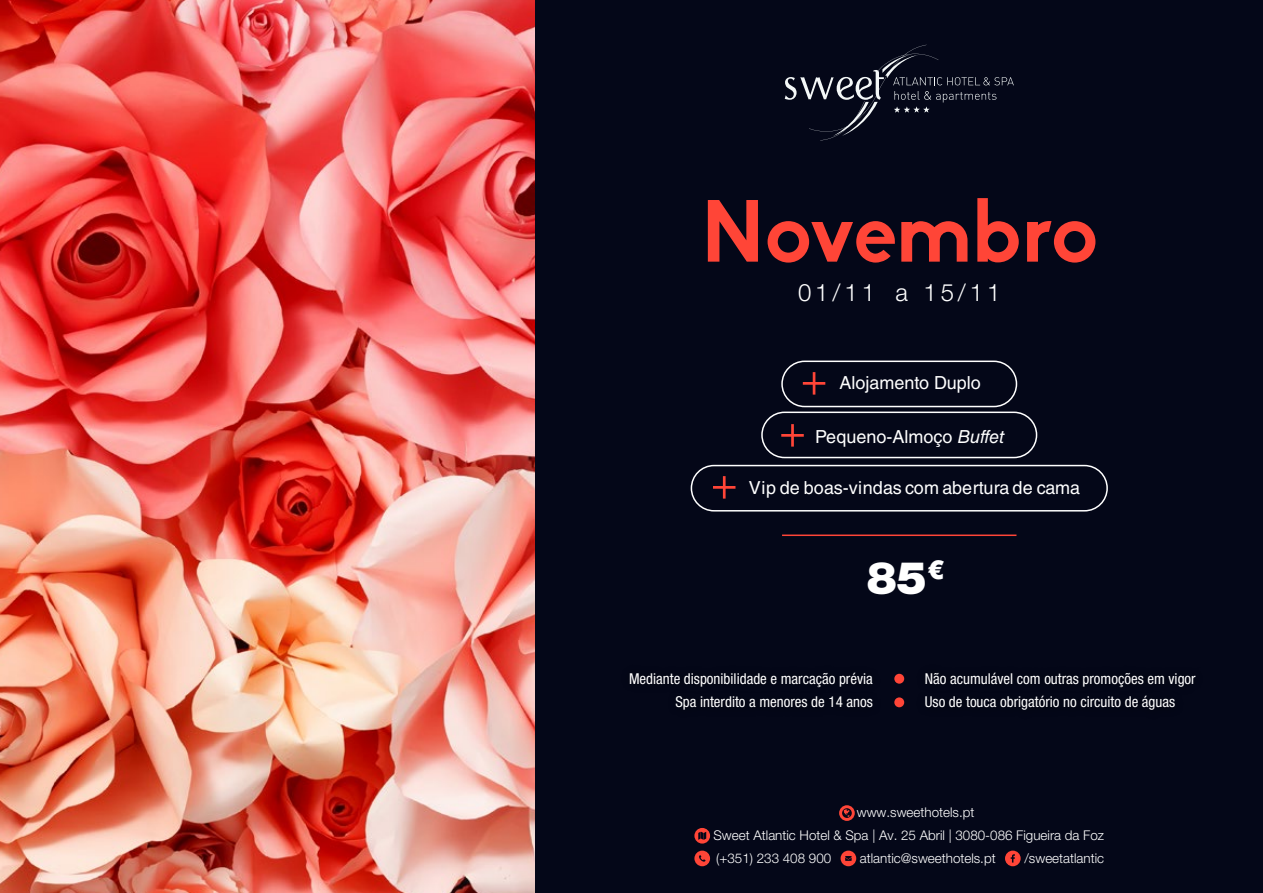
<style>
.page{position:relative;width:1263px;height:893px;background:#fff}
.page>*{position:absolute;margin:0;border:0;box-sizing:border-box;transform-origin:0 0}
.t1{font:700 86.55px "Biko";letter-spacing:-.01em;color:#ff4537}
.t2{font:300 75px "Biko";color:#ff4537}
.t3{font:900 45px "Helvetica Neue LT Std";color:#fff}
.t4{font:300 24px "Helvetica Neue LT Std";letter-spacing:.16em;color:#fff}
.t5{font:18px "Helvetica LT Std";color:#fff}
.t6{font:condensed 15px "Helvetica Neue LT Std";color:#fff}
.t7{font:300 13.35px/23.1px "Helvetica Neue LT Std";color:#fff}
.s1{font-style:italic}
</style>
<div class="page">
<img style="left:0;top:0;width:536px;height:893px">
<div style="left:536px;top:0;width:727px;height:893px;background:#040718"></div>
<svg style="left:785px;top:45px;width:229px;height:95px"></svg>
<svg style="left:839px;top:805px;width:16px;height:16px"></svg>
<svg style="left:694px;top:828px;width:16px;height:16px"></svg>
<svg style="left:1005px;top:851px;width:16px;height:15px"></svg>
<svg style="left:694px;top:851px;width:16px;height:15px"></svg>
<svg style="left:840px;top:851px;width:16px;height:15px"></svg>
<hr style="left:782px;top:534px;width:234px;height:2px;background:#ff4537">
<div style="left:781px;top:361px;width:236px;height:46px;border:2px solid #fff;border-radius:23px"></div>
<div style="left:761px;top:412px;width:276px;height:46px;border:2px solid #fff;border-radius:23px"></div>
<div style="left:691px;top:465px;width:417px;height:47px;border:2px solid #fff;border-radius:23px"></div>
<div style="left:894px;top:674px;width:10px;height:10px;background:#ff4537;border-radius:50%"></div>
<div style="left:894px;top:697px;width:10px;height:10px;background:#ff4537;border-radius:50%"></div>
<h1 class="t1" style="left:700px;top:179px;width:400px">Novembro</h1>
<h3 class="t4" style="left:798px;top:278px;width:204px">01/11 a 15/11</h3>
<h2 class="t2" style="left:799px;top:332px;width:31px">+</h2>
<p class="t5" style="left:839px;top:373px;width:143px">Alojamento Duplo</p>
<h2 class="t2" style="left:777px;top:384px;width:31px">+</h2>
<p class="t5" style="left:815px;top:426px;width:191px">Pequeno-Almoço <span class="s1">Buffet</span></p>
<h2 class="t2" style="left:709px;top:436px;width:31px">+</h2>
<p class="t5" style="left:749px;top:477px;width:333px">Vip de boas-vindas com abertura de cama</p>
<h3 class="t3" style="left:867px;top:551px;width:79px">85<sup>€</sup></h3>
<p class="t6" style="left:629px;top:670px;width:245px">Mediante disponibilidade e marcação prévia</p>
<p class="t6" style="left:925px;top:670px;width:272px">Não acumulável com outras promoções em vigor</p>
<p class="t6" style="left:675px;top:693px;width:199px">Spa interdito a menores de 14 anos</p>
<p class="t6" style="left:925px;top:693px;width:252px">Uso de touca obrigatório no circuito de águas</p>
<p class="t7" style="left:713px;top:800px;width:392px;text-indent:143px">www.sweethotels.pt<br>Sweet Atlantic Hotel &amp; Spa | Av. 25 Abril | 3080-086 Figueira da Foz (+351) 233 408 900</p>
<p class="t7" style="left:860px;top:846px;width:137px">atlantic@sweethotels.pt</p>
<p class="t7" style="left:1024px;top:846px;width:81px">/sweetatlantic</p>
</div>
